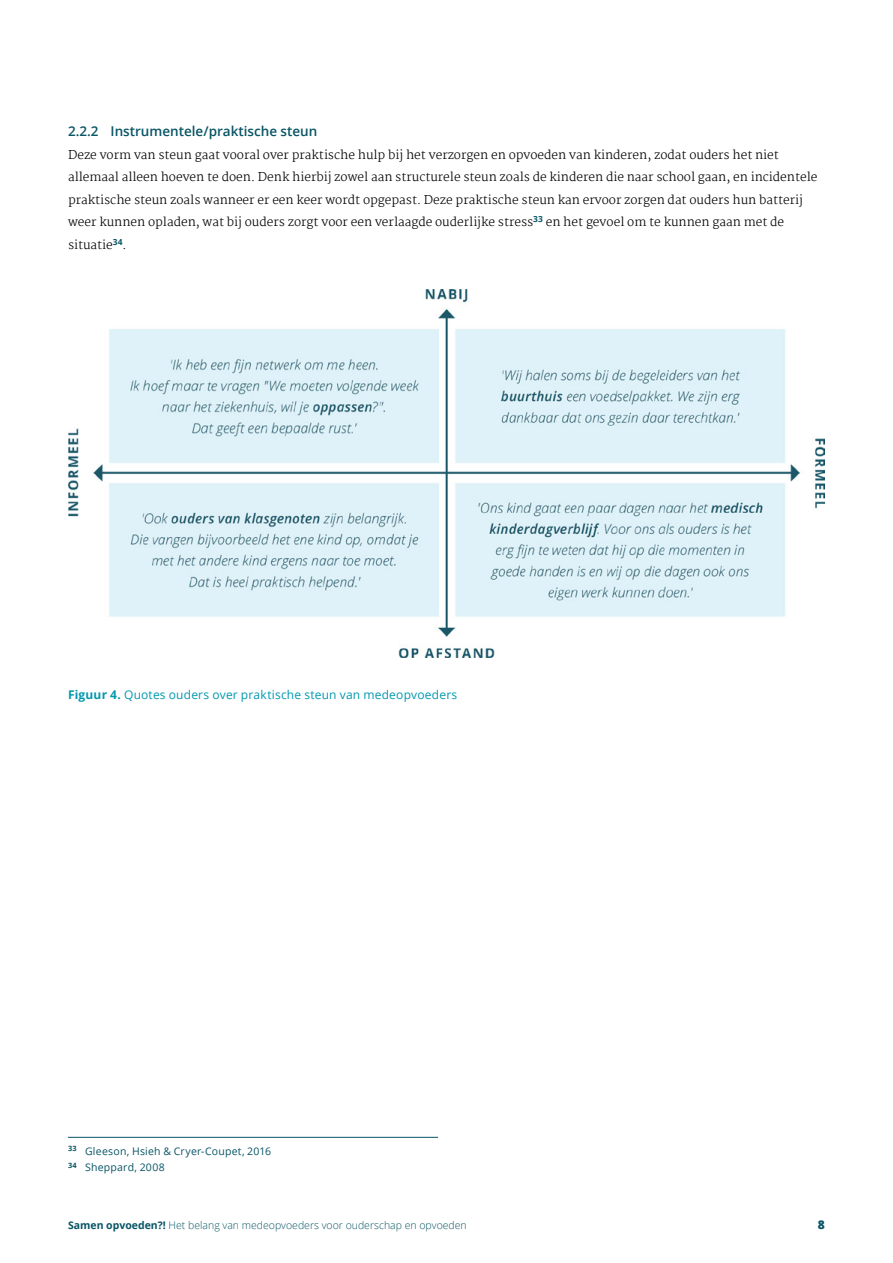
<style>
.page{position:relative;width:893px;height:1263px;background:#fff}
.page>*{position:absolute;margin:0;border:0;box-sizing:border-box;transform-origin:0 0}
.Sub_paragraaf{font:600 13.5px "Open Sans";color:#085565}
.Body_schreef{font:300 12px/22.5px "Martel";color:#000}
.figuurnaam{font:12px "Open Sans";letter-spacing:.015em;color:#0198af}
.t1{font:800 12px "Open Sans";color:#085565}
.t2{font:300 10.5px "Open Sans";color:#085565}
.Voetnoot_met_streep{font:10.5px "Open Sans";letter-spacing:.02em;color:#085565}
.Voetnoot_zonder{font:10.5px "Open Sans";letter-spacing:.02em;color:#085565}
.s1{font-weight:700}
</style>
<div class="page">
<hr style="left:68px;top:1137px;width:370px;height:1px;background:#085565">
<img style="left:68px;top:290px;width:757px;height:367px">
<p class="Sub_paragraaf" style="left:68px;top:122px;width:251px">2.2.2 Instrumentele/praktische steun</p>
<p class="Body_schreef" style="left:68px;top:143px;width:751px">Deze vorm van steun gaat vooral over praktische hulp bij het verzorgen en opvoeden van kinderen, zodat ouders het niet allemaal alleen hoeven te doen. Denk hierbij zowel aan structurele steun zoals de kinderen die naar school gaan, en incidentele praktische steun zoals wanneer er een keer wordt opgepast. Deze praktische steun kan ervoor zorgen dat ouders hun batterij weer kunnen opladen, wat bij ouders zorgt voor een verlaagde ouderlijke stress<sup>33</sup> en het gevoel om te kunnen gaan met de situatie<sup>34</sup>.</p>
<p class="figuurnaam" style="left:68px;top:686px;width:391px"><span class="s1">Figuur 4.</span> Quotes ouders over praktische steun van medeopvoeders</p>
<p class="Voetnoot_met_streep" style="left:68px;top:1144px;width:205px"><sup>33</sup> Gleeson, Hsieh &amp; Cryer-Coupet, 2016</p>
<p class="Voetnoot_zonder" style="left:68px;top:1160px;width:98px"><sup>34</sup> Sheppard, 2008</p>
<p class="t2" style="left:68px;top:1218px;width:400px"><span class="s1">Samen opvoeden?!</span> Het belang van medeopvoeders voor ouderschap en opvoeden</p>
<p class="t1" style="left:818px;top:1216px;width:9px">8</p>
</div>
